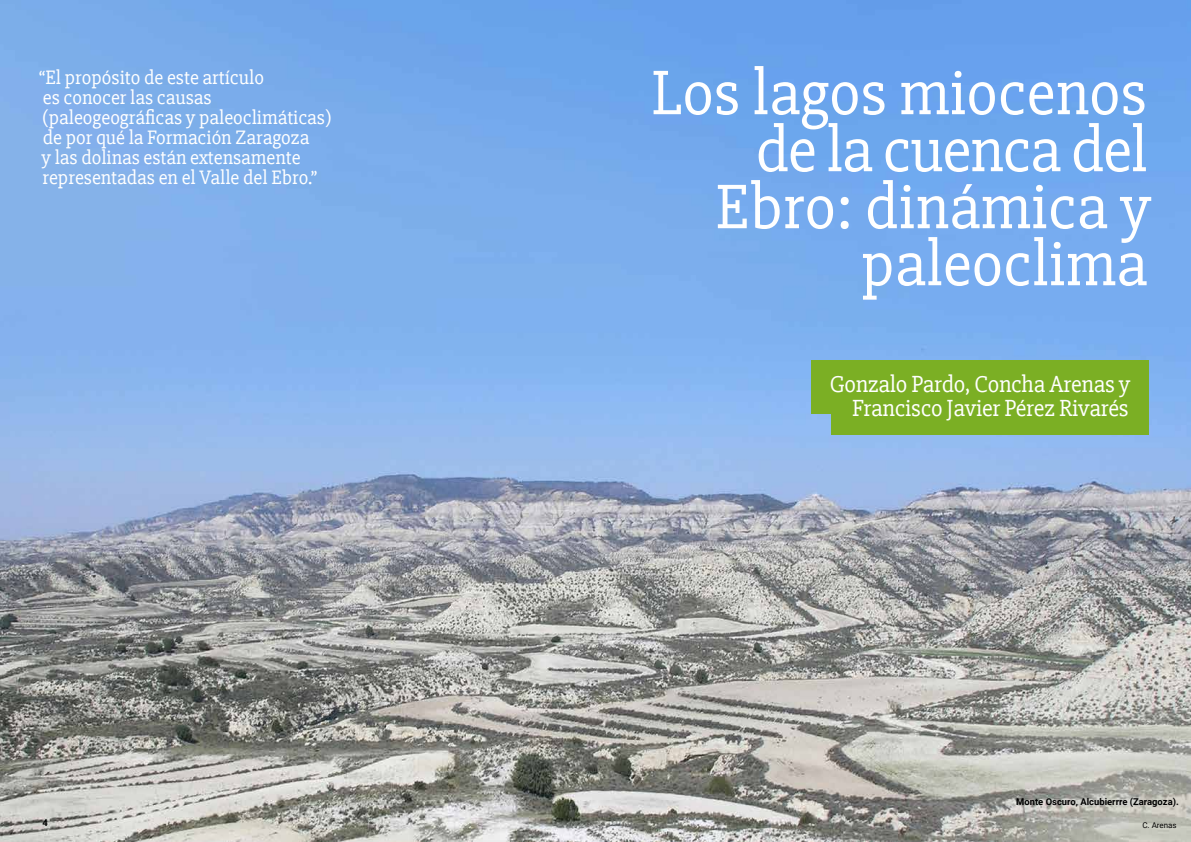
<style>
.page{position:relative;width:1191px;height:842px;background:#fff}
.page>*{position:absolute;margin:0;border:0;box-sizing:border-box;transform-origin:0 0}
.t1{font:65px/57px "Slabo 27 px";color:#fff;text-align:right}
.t2{font:24px/24px "Slabo 27 px";letter-spacing:-.01em;color:#fff;text-align:right}
.t3{font:20px/20px "Slabo 27 px";color:#fff}
.t4{font:700 9.4px "Roboto";color:#000}
.t5{font:8px "Roboto";color:#000}
</style>
<div class="page">
<img style="left:0;top:0;width:1191px;height:842px">
<div style="left:811px;top:361px;width:337px;height:53px;background:#7baf24"></div>
<div style="left:830px;top:382px;width:318px;height:53px;background:#7baf24"></div>
<p class="t3" style="left:39px;top:67px;width:294px">“El propósito de este artículo<br>es conocer las causas (paleogeográficas y paleoclimáticas) de por qué la Formación Zaragoza<br>y las dolinas están extensamente representadas en el Valle del Ebro.”</p>
<p class="t4" style="left:43px;top:816px;width:7px">4</p>
<p class="t1" style="left:651px;top:64px;width:501px">Los lagos miocenos de la cuenca del<br>Ebro: dinámica y paleoclima</p>
<p class="t2" style="left:829px;top:371px;width:302px">Gonzalo Pardo, Concha Arenas y<br>Francisco Javier Pérez Rivarés</p>
<p class="t4" style="left:1016px;top:795px;width:164px">Monte Oscuro, Alcubierrre (Zaragoza).</p>
<p class="t4" style="left:1143px;top:816px;width:7px">5</p>
<p class="t5" style="left:1142px;top:819px;width:36px">C. Arenas</p>
</div>
